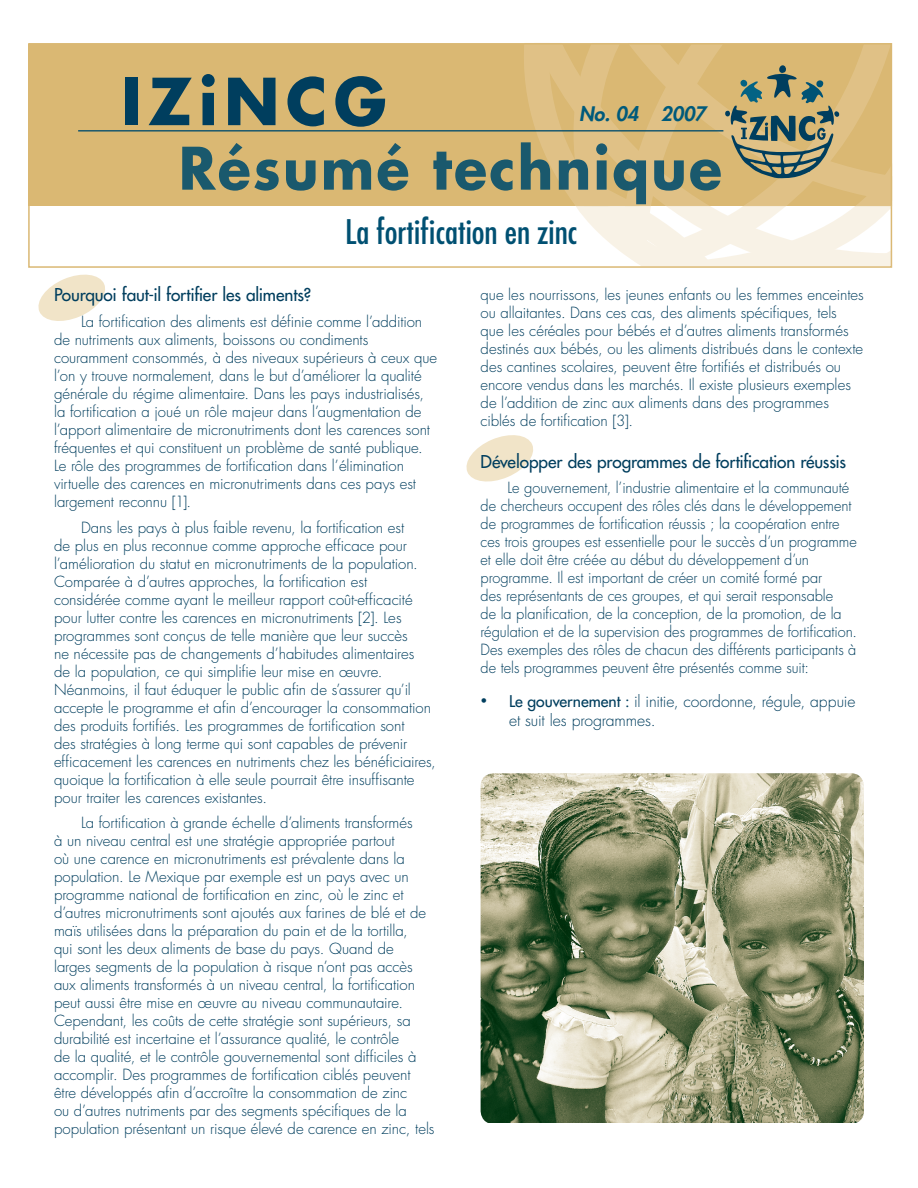
<style>
.page{position:relative;width:918px;height:1188px;background:#fff}
.page>*{position:absolute;margin:0;border:0;box-sizing:border-box;transform-origin:0 0}
.t1{font:700 63px "Futura Std";letter-spacing:.1em;color:#003e5e}
.t2{font:700 57px "Futura Std";letter-spacing:.04em;color:#004c6d;scale:.95 1}
.HEAD{font:condensed 33px "Futura Std";color:#005072}
.t3{font:italic 800 19.5px "Futura Std";color:#005a7b}
.content_head{font:500 17.25px "Futura Std";letter-spacing:-.005em;color:#003e5e}
.List_head{font:300 15.75px/19.5px "Futura Std";letter-spacing:-.01em;color:#003e5e}
.content{font:300 15px/18px "Futura Std";letter-spacing:-.005em;color:#003e5e}
.s1{font-weight:500;font-size:12px}
.s2{font-weight:500}
</style>
<div class="page">
<div style="left:28px;top:44px;width:864px;height:162px;background:#dab873"></div>
<svg style="left:524px;top:46px;width:85px;height:18px"></svg>
<svg style="left:609px;top:46px;width:280px;height:18px"></svg>
<hr style="left:78px;top:130px;width:645px;height:2px;background:#004c6d">
<div style="left:28px;top:43px;width:864px;height:225px;border:2px solid #dab873"></div>
<svg style="left:455px;top:64px;width:437px;height:204px"></svg>
<svg style="left:38px;top:274px;width:67px;height:47px"></svg>
<svg style="left:466px;top:435px;width:67px;height:47px"></svg>
<img style="left:481px;top:773px;width:383px;height:350px;border-radius:13px">
<p class="t1" style="left:121px;top:60px;width:267px">IZiNCG</p>
<h2 class="t2" style="left:179px;top:130px;width:573px">Résumé technique</h2>
<p class="t3" style="left:579px;top:102px;width:128px">No. 04 2007</p>
<p class="HEAD" style="left:345px;top:212px;width:234px">La fortification en zinc</p>
<p class="content_head" style="left:54px;top:284px;width:259px">Pourquoi faut-il fortifier les aliments?</p>
<p class="content" style="left:54px;top:313px;width:385px;text-indent:27px">La fortification des aliments est définie comme l’addition de nutriments aux aliments, boissons ou condiments couramment consommés, à des niveaux supérieurs à ceux que l’on y trouve normalement, dans le but d’améliorer la qualité générale du régime alimentaire. Dans les pays industrialisés, la fortification a joué un rôle majeur dans l’augmentation de l’apport alimentaire de micronutriments dont les carences sont fréquentes et qui constituent un problème de santé publique.<br>Le rôle des programmes de fortification dans l’élimination virtuelle des carences en micronutriments dans ces pays est largement reconnu [1].</p>
<p class="content" style="left:54px;top:519px;width:383px;text-indent:27px">Dans les pays à plus faible revenu, la fortification est<br>de plus en plus reconnue comme approche efficace pour l’amélioration du statut en micronutriments de la population.<br>Comparée à d’autres approches, la fortification est considérée comme ayant le meilleur rapport coût-efficacité pour lutter contre les carences en micronutriments [2]. Les programmes sont conçus de telle manière que leur succès<br>ne nécessite pas de changements d’habitudes alimentaires<br>de la population, ce qui simplifie leur mise en œuvre.<br>Néanmoins, il faut éduquer le public afin de s’assurer qu’il accepte le programme et afin d’encourager la consommation des produits fortifiés. Les programmes de fortification sont<br>des stratégies à long terme qui sont capables de prévenir efficacement les carences en nutriments chez les bénéficiaires, quoique la fortification à elle seule pourrait être insuffisante pour traiter les carences existantes.</p>
<p class="content" style="left:54px;top:814px;width:382px;text-indent:27px">La fortification à grande échelle d’aliments transformés<br>à un niveau central est une stratégie appropriée partout<br>où une carence en micronutriments est prévalente dans la population. Le Mexique par exemple est un pays avec un programme national de fortification en zinc, où le zinc et d’autres micronutriments sont ajoutés aux farines de blé et de maïs utilisées dans la préparation du pain et de la tortilla,<br>qui sont les deux aliments de base du pays. Quand de larges segments de la population à risque n’ont pas accès aux aliments transformés à un niveau central, la fortification peut aussi être mise en œuvre au niveau communautaire.<br>Cependant, les coûts de cette stratégie sont supérieurs, sa durabilité est incertaine et l’assurance qualité, le contrôle<br>de la qualité, et le contrôle gouvernemental sont difficiles à accomplir. Des programmes de fortification ciblés peuvent être développés afin d’accroître la consommation de zinc<br>ou d’autres nutriments par des segments spécifiques de la population présentant un risque élevé de carence en zinc, tels</p>
<p class="content" style="left:481px;top:286px;width:385px">que les nourrissons, les jeunes enfants ou les femmes enceintes ou allaitantes. Dans ces cas, des aliments spécifiques, tels<br>que les céréales pour bébés et d’autres aliments transformés destinés aux bébés, ou les aliments distribués dans le contexte des cantines scolaires, peuvent être fortifiés et distribués ou encore vendus dans les marchés. Il existe plusieurs exemples de l’addition de zinc aux aliments dans des programmes ciblés de fortification [3].</p>
<p class="content_head" style="left:481px;top:450px;width:367px">Développer des programmes de fortification réussis</p>
<p class="content" style="left:481px;top:479px;width:378px;text-indent:27px">Le gouvernement, l’industrie alimentaire et la communauté de chercheurs occupent des rôles clés dans le développement de programmes de fortification réussis ; la coopération entre ces trois groupes est essentielle pour le succès d’un programme et elle doit être créée au début du développement d’un programme. Il est important de créer un comité formé par<br>des représentants de ces groupes, et qui serait responsable<br>de la planification, de la conception, de la promotion, de la régulation et de la supervision des programmes de fortification.<br>Des exemples des rôles de chacun des différents participants à de tels programmes peuvent être présentés comme suit:</p>
<p class="List_head" style="left:509px;top:692px;width:348px;text-indent:-28px"><span class="s1">•</span> <span class="s2">Le gouvernement :</span> il initie, coordonne, régule, appuie et suit les programmes.</p>
</div>
